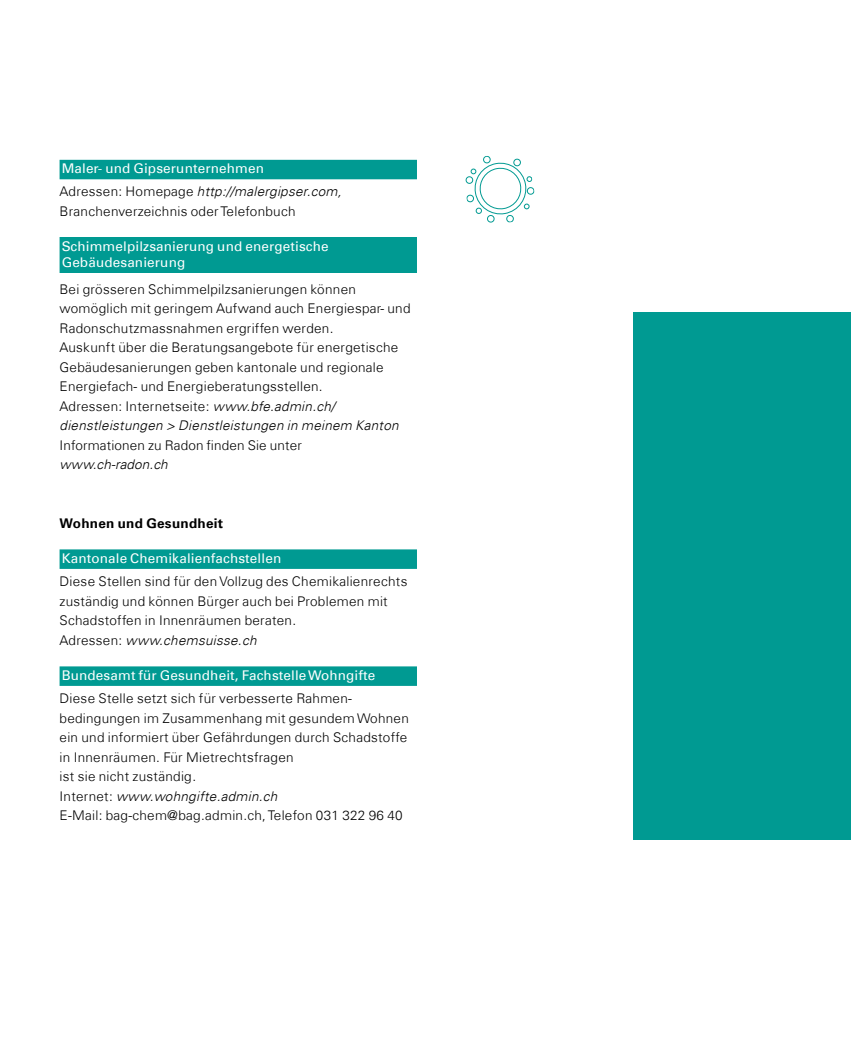
<style>
.page{position:relative;width:851px;height:1063px;background:#fff}
.page>*{position:absolute;margin:0;border:0;box-sizing:border-box;transform-origin:0 0}
.t1{font:300 13.35px/19.5px "Univers Com 45";letter-spacing:.02em;color:#000}
.t2{font:13.35px/15.8px "Univers Com 55 Roman";letter-spacing:.01em;color:#fff}
.t3{font:700 13.35px "Univers Com 65";letter-spacing:.02em;color:#000}
.t4{font:italic 300 13.35px "Univers Com 45";letter-spacing:.01em;color:#000}
.s1{font-style:italic}
</style>
<div class="page">
<svg style="left:465px;top:156px;width:69px;height:67px"></svg>
<div style="left:634px;top:313px;width:216px;height:527px;background:#009a92"></div>
<div style="left:60px;top:160px;width:357px;height:19px;background:#009a92"></div>
<div style="left:60px;top:237px;width:357px;height:36px;background:#009a92"></div>
<div style="left:60px;top:549px;width:357px;height:20px;background:#009a92"></div>
<div style="left:60px;top:666px;width:357px;height:20px;background:#009a92"></div>
<p class="t2" style="left:62px;top:161px;width:204px">Maler- und Gipserunternehmen</p>
<p class="t1" style="left:60px;top:182px;width:283px">Adressen: Homepage <span class="s1">http://malergipser.com,<br></span>Branchenverzeichnis oder Telefonbuch</p>
<p class="t2" style="left:62px;top:238px;width:268px">Schimmelpilzsanierung und energetische<br>Gebäudesanierung</p>
<p class="t1" style="left:60px;top:279px;width:352px">Bei grösseren Schimmelpilzsanierungen können womöglich mit geringem Aufwand auch Energiespar- und Radonschutzmassnahmen ergriffen werden.<br>Auskunft über die Beratungsangebote für energetische Gebäudesanierungen geben kantonale und regionale Energiefach- und Energieberatungsstellen.<br>Adressen: Internetseite: <span class="s1">www.bfe.admin.ch/ dienstleistungen &gt; Dienstleistungen in meinem Kanton</span></p>
<p class="t1" style="left:60px;top:435px;width:244px">Informationen zu Radon finden Sie unter</p>
<p class="t4" style="left:60px;top:456px;width:110px">www.ch-radon.ch</p>
<p class="t3" style="left:60px;top:515px;width:165px">Wohnen und Gesundheit</p>
<p class="t2" style="left:62px;top:550px;width:221px">Kantonale Chemikalienfachstellen</p>
<p class="t1" style="left:60px;top:572px;width:349px">Diese Stellen sind für den Vollzug des Chemikalienrechts zuständig und können Bürger auch bei Problemen mit Schadstoffen in Innenräumen beraten.<br>Adressen: <span class="s1">www.chemsuisse.ch</span></p>
<p class="t2" style="left:62px;top:667px;width:315px">Bundesamt für Gesundheit, Fachstelle Wohngifte</p>
<p class="t1" style="left:60px;top:689px;width:351px">Diese Stelle setzt sich für verbesserte Rahmen&shy;bedingungen im Zusammenhang mit gesundem Wohnen ein und informiert über Gefährdungen durch Schadstoffe in Innenräumen. Für Mietrechtsfragen<br>ist sie nicht zuständig.<br>Internet: <span class="s1">www.wohngifte.admin.ch<br></span>E-Mail: bag-chem@bag.admin.ch, Telefon 031 322 96 40</p>
</div>
